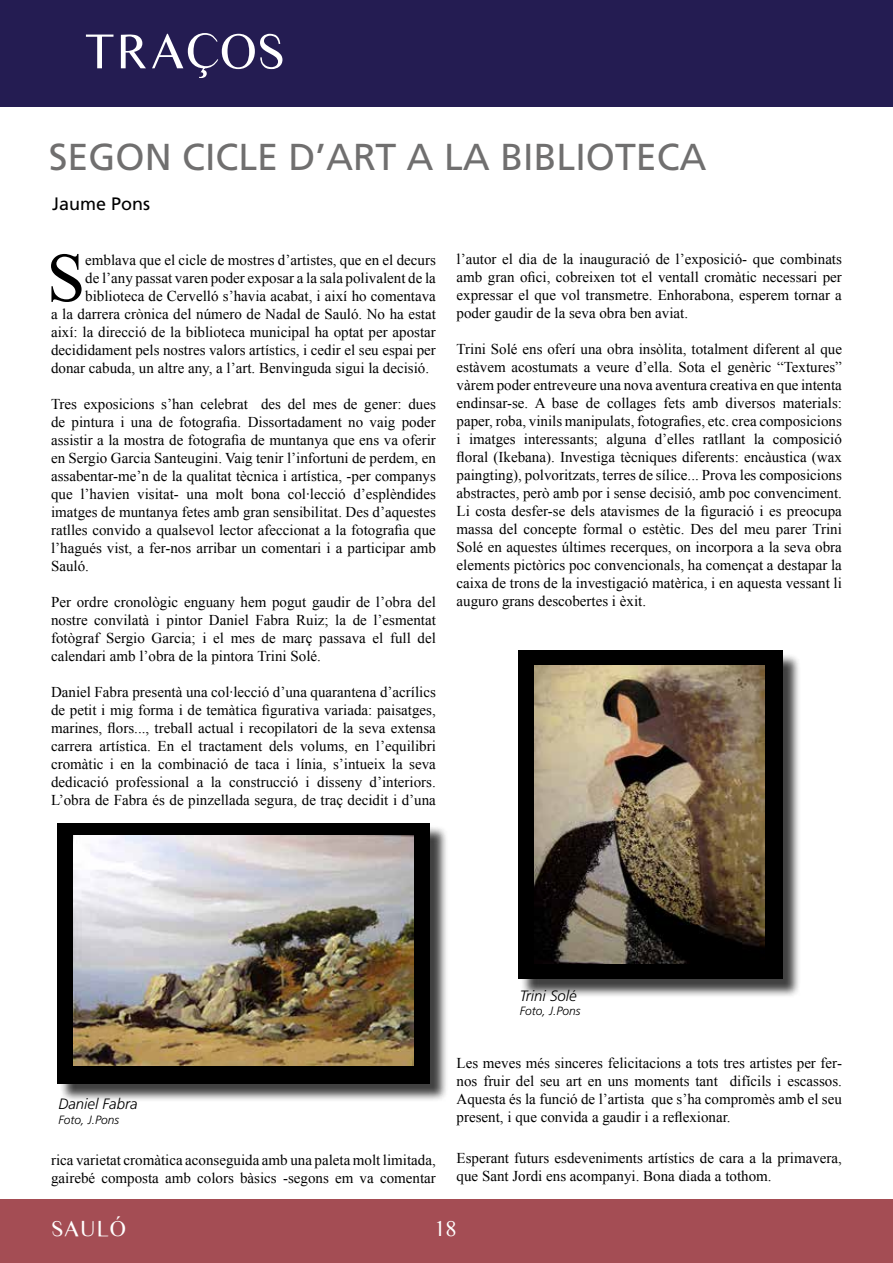
<style>
.page{position:relative;width:893px;height:1263px;background:#fff}
.page>*{position:absolute;margin:0;border:0;box-sizing:border-box;transform-origin:0 0}
.t1{font:69.3px "Times New Roman";color:#000}
.t2{font:51px "Times Sans Serif";color:#fff}
.t3{font:37.5px "Frutiger LT Std";color:#706f6f}
.t4{font:22.5px "Times Sans Serif";color:#fff}
.t5{font:18px "Frutiger LT Std";color:#000}
.t6{font:15px/18px "Times New Roman";color:#000;text-align:justify}
.t7{font:italic 300 15px "Frutiger LT Std";color:#000}
.t8{font:italic 300 12px "Frutiger LT Std";color:#000}
</style>
<div class="page">
<div style="left:520px;top:653px;width:281px;height:345px;background:#000;opacity:.75"></div>
<div style="left:518px;top:651px;width:264px;height:328px;background:#000"></div>
<div style="left:60px;top:825px;width:388px;height:277px;background:#000;opacity:.75"></div>
<div style="left:57px;top:823px;width:372px;height:260px;background:#000"></div>
<div style="left:0;top:0;width:893px;height:106px;background:#241c52"></div>
<div style="left:0;top:1199px;width:893px;height:64px;background:#a44d54"></div>
<img style="left:73px;top:836px;width:341px;height:229px">
<img style="left:535px;top:665px;width:229px;height:298px">
<h2 class="t2" style="left:84px;top:17px;width:203px">TRAÇOS</h2>
<h3 class="t3" style="left:49px;top:134px;width:659px">SEGON CICLE D’ART A LA BIBLIOTECA</h3>
<p class="t5" style="left:52px;top:193px;width:100px">Jaume Pons</p>
<h1 class="t1" style="left:47px;top:231px;width:40px">S</h1>
<p class="t6" style="left:85px;top:251px;width:352px">emblava que el cicle de mostres d’artistes, que en el decurs</p>
<p class="t6" style="left:85px;top:269px;width:352px">de l’any passat varen poder exposar a la sala polivalent de la</p>
<p class="t6" style="left:85px;top:287px;width:352px">biblioteca de Cervelló s’havia acabat, i així ho comentava</p>
<p class="t6" style="left:51px;top:305px;width:386px">a la darrera crònica del número de Nadal de Sauló. No ha estat</p>
<p class="t6" style="left:51px;top:323px;width:386px">així: la direcció de la biblioteca municipal ha optat per apostar</p>
<p class="t6" style="left:51px;top:341px;width:386px">decididament pels nostres valors artístics, i cedir el seu espai per</p>
<p class="t6" style="left:51px;top:359px;width:380px">donar cabuda, un altre any, a l’art. Benvinguda sigui la decisió.</p>
<p class="t6" style="left:51px;top:395px;width:386px">Tres exposicions s’han celebrat des del mes de gener: dues de pintura i una de fotografia. Dissortadament no vaig poder assistir a la mostra de fotografia de muntanya que ens va oferir en Sergio Garcia Santeugini. Vaig tenir l’infortuni de perdem, en assabentar-me’n de la qualitat tècnica i artística, -per companys que l’havien visitat- una molt bona col·lecció d’esplèndides imatges de muntanya fetes amb gran sensibilitat. Des d’aquestes ratlles convido a qualsevol lector afeccionat a la fotografia que l’hagués vist, a fer-nos arribar un comentari i a participar amb Sauló.</p>
<p class="t6" style="left:51px;top:593px;width:386px">Per ordre cronològic enguany hem pogut gaudir de l’obra del nostre convilatà i pintor Daniel Fabra Ruiz; la de l’esmentat fotògraf Sergio Garcia; i el mes de març passava el full del calendari amb l’obra de la pintora Trini Solé.</p>
<p class="t6" style="left:51px;top:683px;width:386px">Daniel Fabra presentà una col·lecció d’una quarantena d’acrílics de petit i mig forma i de temàtica figurativa variada: paisatges, marines, flors..., treball actual i recopilatori de la seva extensa carrera artística. En el tractament dels volums, en l’equilibri cromàtic i en la combinació de taca i línia, s’intueix la seva dedicació professional a la construcció i disseny d’interiors.<br>L’obra de Fabra és de pinzellada segura, de traç decidit i d’una</p>
<p class="t6" style="left:457px;top:250px;width:387px">l’autor el dia de la inauguració de l’exposició- que combinats amb gran ofici, cobreixen tot el ventall cromàtic necessari per expressar el que vol transmetre. Enhorabona, esperem tornar a poder gaudir de la seva obra ben aviat.</p>
<p class="t6" style="left:457px;top:340px;width:387px">Trini Solé ens oferí una obra insòlita, totalment diferent al que estàvem acostumats a veure d’ella. Sota el genèric “Textures” vàrem poder entreveure una nova aventura creativa en que intenta endinsar-se. A base de collages fets amb diversos materials: paper, roba, vinils manipulats, fotografies, etc. crea composicions i imatges interessants; alguna d’elles ratllant la composició floral (Ikebana). Investiga tècniques diferents: encàustica (wax paingting), polvoritzats, terres de sílice... Prova les composicions abstractes, però amb por i sense decisió, amb poc convenciment.<br>Li costa desfer-se dels atavismes de la figuració i es preocupa massa del concepte formal o estètic. Des del meu parer Trini Solé en aquestes últimes recerques, on incorpora a la seva obra elements pictòrics poc convencionals, ha començat a destapar la caixa de trons de la investigació matèrica, i en aquesta vessant li auguro grans descobertes i èxit.</p>
<p class="t7" style="left:58px;top:1096px;width:81px">Daniel Fabra</p>
<p class="t8" style="left:58px;top:1113px;width:62px">Foto, J.Pons</p>
<p class="t6" style="left:51px;top:1151px;width:386px">rica varietat cromàtica aconseguida amb una paleta molt limitada, gairebé composta amb colors bàsics -segons em va comentar</p>
<p class="t7" style="left:520px;top:987px;width:58px">Trini Solé</p>
<p class="t8" style="left:520px;top:1004px;width:62px">Foto, J.Pons</p>
<p class="t6" style="left:457px;top:1054px;width:387px">Les meves més sinceres felicitacions a tots tres artistes per fer&shy;nos fruir del seu art en uns moments tant difícils i escassos.<br>Aquesta és la funció de l’artista que s’ha compromès amb el seu present, i que convida a gaudir i a reflexionar.</p>
<p class="t6" style="left:457px;top:1148px;width:387px">Esperant futurs esdeveniments artístics de cara a la primavera, que Sant Jordi ens acompanyi. Bona diada a tothom.</p>
<h3 class="t4" style="left:51px;top:1213px;width:76px">SAULÓ</h3>
<h3 class="t4" style="left:434px;top:1213px;width:24px">18</h3>
</div>
